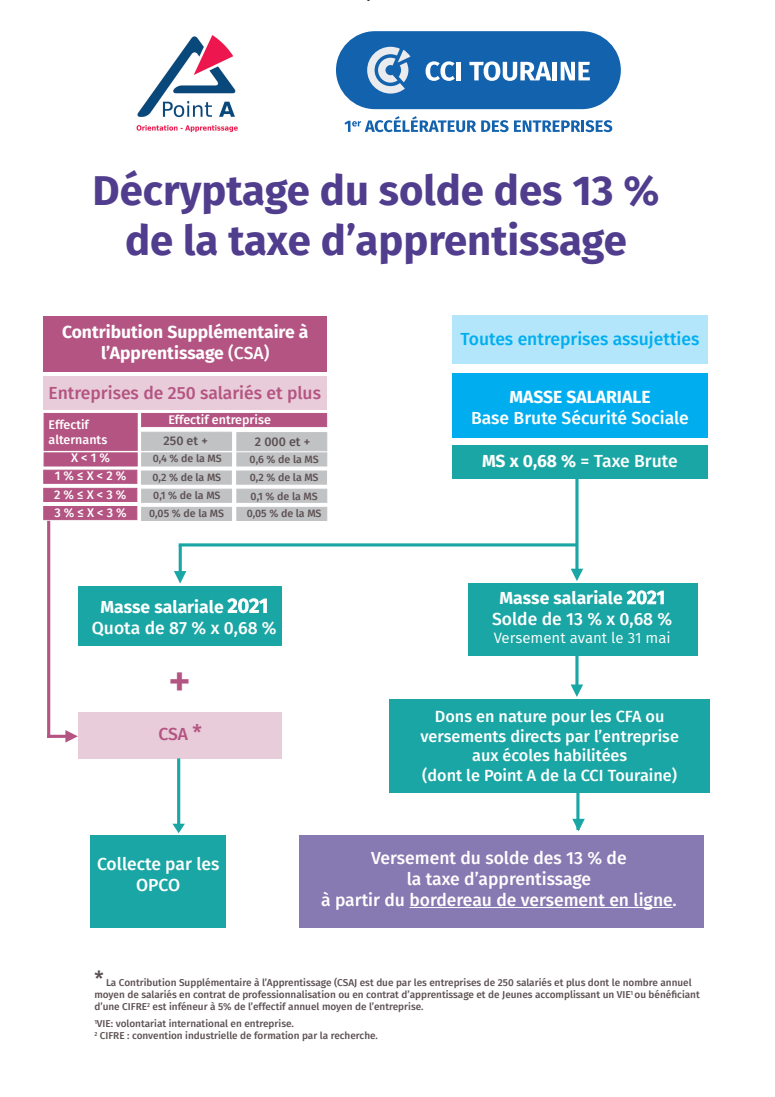
<style>
.page{position:relative;width:775px;height:1097px;background:#fff}
.page>*{position:absolute;margin:0;border:0;box-sizing:border-box;transform-origin:0 0}
.t1{font:500 44.38px "Fira Sans";color:#b45482}
.t2{font:700 41.88px/50.2px "Fira Sans";color:#513d8e;text-align:center}
.t3{font:500 17.5px/21px "Fira Sans";color:#fff;text-align:center}
.t4{font:700 17.5px/21px "Fira Sans";color:#fff;text-align:center}
.t5{font:500 17.5px "Fira Sans";color:#b45482}
.t6{font:500 17.5px "Fira Sans";color:#00aeef}
.t7{font:500 16.25px/19.5px "Fira Sans";color:#fff;text-align:center}
.t8{font:15px "Fira Sans";color:#fff}
.t9{font:500 12.5px/15px "Fira Sans";color:#fff}
.t10{font:500 12.5px "Fira Sans";color:#5c5052}
.t11{font:500 10.62px/18.3px "Fira Sans";letter-spacing:-.005em;color:#5c5052;text-align:center}
.t12{font:500 10px/12px "Fira Sans";color:#5c5052}
.s1{font-weight:500}
.s2{font-weight:700}
.s3{font-size:20px}
.s4{font-size:21.25px}
.s5{font-size:18.75px}
.s6{font-size:20.62px}
</style>
<div class="page">
<div style="left:336px;top:31px;width:285px;height:78px;background:#1262ae;border-radius:39px"></div>
<svg style="left:367px;top:47px;width:43px;height:47px"></svg>
<svg style="left:426px;top:61px;width:29px;height:20px"></svg>
<hr style="left:457px;top:62px;width:4px;height:18px;background:#fff">
<svg style="left:469px;top:61px;width:82px;height:20px"></svg>
<hr style="left:553px;top:62px;width:4px;height:18px;background:#fff">
<svg style="left:561px;top:62px;width:29px;height:18px"></svg>
<svg style="left:344px;top:116px;width:268px;height:16px"></svg>
<div style="left:44px;top:376px;width:283px;height:33px;background:#e8ccd9"></div>
<div style="left:44px;top:413px;width:94px;height:37px;background:#b45482"></div>
<div style="left:141px;top:413px;width:186px;height:14px;background:#b45482"></div>
<div style="left:44px;top:452px;width:94px;height:14px;background:#b45482;border:1px solid #b45482"></div>
<div style="left:43px;top:470px;width:94px;height:13px;background:#b45482"></div>
<div style="left:43px;top:488px;width:94px;height:13px;background:#b45482"></div>
<div style="left:43px;top:506px;width:94px;height:14px;background:#b45482"></div>
<div style="left:141px;top:432px;width:91px;height:18px;background:#c1c2c4"></div>
<div style="left:237px;top:432px;width:90px;height:19px;background:#c1c2c4"></div>
<div style="left:141px;top:452px;width:91px;height:14px;background:#c1c2c4;border:1px solid #c1c2c4"></div>
<div style="left:237px;top:452px;width:90px;height:14px;background:#c1c2c4;border:1px solid #c1c2c4"></div>
<div style="left:141px;top:470px;width:91px;height:14px;background:#c1c2c4;border:1px solid #c1c2c4"></div>
<div style="left:236px;top:470px;width:91px;height:14px;background:#c1c2c4;border:1px solid #c1c2c4"></div>
<div style="left:141px;top:489px;width:91px;height:13px;background:#c1c2c4"></div>
<div style="left:237px;top:489px;width:90px;height:13px;background:#c1c2c4"></div>
<div style="left:141px;top:507px;width:91px;height:13px;background:#c1c2c4"></div>
<div style="left:237px;top:507px;width:90px;height:13px;background:#c1c2c4"></div>
<div style="left:452px;top:316px;width:256px;height:48px;background:#b3e6fa"></div>
<div style="left:453px;top:373px;width:255px;height:65px;background:#00aeef"></div>
<div style="left:452px;top:445px;width:256px;height:33px;background:#1aa6a4"></div>
<div style="left:79px;top:586px;width:203px;height:59px;background:#1aa6a4"></div>
<div style="left:468px;top:583px;width:230px;height:73px;background:#1aa6a4"></div>
<div style="left:79px;top:711px;width:203px;height:47px;background:#e8ccd9"></div>
<div style="left:390px;top:698px;width:320px;height:94px;background:#1aa6a4"></div>
<div style="left:90px;top:835px;width:136px;height:92px;background:#1aa6a4"></div>
<div style="left:300px;top:834px;width:404px;height:93px;background:#8779b1"></div>
<hr style="left:409px;top:906px;width:264px;height:1px;background:#fff">
<svg style="left:575px;top:478px;width:4px;height:90px"></svg>
<svg style="left:571px;top:568px;width:12px;height:13px"></svg>
<svg style="left:575px;top:656px;width:4px;height:28px"></svg>
<svg style="left:571px;top:684px;width:12px;height:12px"></svg>
<svg style="left:576px;top:792px;width:4px;height:26px"></svg>
<svg style="left:572px;top:818px;width:13px;height:13px"></svg>
<hr style="left:179px;top:543px;width:398px;height:3px;background:#1aa6a4">
<hr style="left:179px;top:545px;width:3px;height:31px;background:#1aa6a4">
<svg style="left:174px;top:571px;width:12px;height:12px"></svg>
<hr style="left:177px;top:758px;width:3px;height:66px;background:#1aa6a4">
<svg style="left:172px;top:823px;width:13px;height:10px"></svg>
<hr style="left:47px;top:520px;width:3px;height:217px;background:#b45482">
<hr style="left:47px;top:734px;width:21px;height:3px;background:#b45482">
<svg style="left:65px;top:730px;width:13px;height:12px"></svg>
<img style="left:136px;top:35px;width:102px;height:98px">
<div style="left:44px;top:316px;width:283px;height:55px;background:#b45482"></div>
<h2 class="t2" style="left:93px;top:162px;width:568px">Décryptage du solde des 13 % de la taxe d’apprentissage</h2>
<h3 class="t4" style="left:62px;top:320px;width:248px">Contribution Supplémentaire à l’Apprentissage <span class="s1">(CSA)</span></h3>
<h3 class="t5" style="left:49px;top:379px;width:274px">Entreprises de 250 salariés et plus</h3>
<p class="t9" style="left:49px;top:416px;width:60px">Effectif alternants</p>
<p class="t9" style="left:169px;top:411px;width:104px">Effectif entreprise</p>
<p class="t9" style="left:55px;top:448px;width:73px;line-height:17.5px;text-align:center">X &lt; 1 %<br>1 % ≤ X &lt; 2 %</p>
<p class="t9" style="left:54px;top:484px;width:74px;line-height:18.6px">2 % ≤ X &lt; 3 %<br>3 % ≤ X &lt; 3 %</p>
<p class="t10" style="left:164px;top:431px;width:46px">250 et +</p>
<p class="t10" style="left:255px;top:432px;width:57px">2 000 et +</p>
<p class="t11" style="left:149px;top:448px;width:76px">0,4 % de la MS<br>0,2 % de la MS<br>0,1 % de la MS<br>0,05 % de la MS</p>
<p class="t11" style="left:250px;top:449px;width:71px;line-height:18px;text-align:left">0,6 % de la MS<br>0,2 % de la MS</p>
<p class="t11" style="left:247px;top:487px;width:76px;line-height:17.4px">0,1 % de la MS<br>0,05 % de la MS</p>
<h3 class="t3" style="left:92px;top:594px;width:186px;line-height:21.4px"><span class="s2">Masse salariale</span> <span class="s3">2021<br></span>Quota de 87 % x 0,68 %</h3>
<h1 class="t1" style="left:168px;top:644px;width:24px">+</h1>
<h3 class="t5" style="left:158px;top:719px;width:45px">CSA <span class="s4">*</span></h3>
<h3 class="t6" style="left:460px;top:324px;width:240px">Toutes entreprises assujetties</h3>
<h3 class="t4" style="left:509px;top:384px;width:143px">MASSE SALARIALE</h3>
<h3 class="t3" style="left:471px;top:406px;width:219px">Base Brute Sécurité Sociale</h3>
<h3 class="t3" style="left:482px;top:449px;width:197px"><span class="s2">MS x 0,68 %</span> = Taxe Brute</h3>
<h3 class="t3" style="left:492px;top:586px;width:182px;line-height:21.3px"><span class="s2">Masse salariale</span> <span class="s5">2021<br></span>Solde de 13 % x 0,68 %</h3>
<h3 class="t8" style="left:494px;top:627px;width:179px">Versement avant le 31 mai</h3>
<h3 class="t7" style="left:420px;top:705px;width:260px">Dons en nature pour les CFA ou versements directs par l’entreprise aux écoles habilitées<br>(dont le Point A de la CCI Touraine)</h3>
<h3 class="t3" style="left:97px;top:852px;width:124px">Collecte par les<br>OPCO</h3>
<h3 class="t3" style="left:321px;top:846px;width:357px">Versement du solde des 13 % de<br>la taxe d’apprentissage<br>à partir du bordereau de versement en ligne.</h3>
<p class="t12" style="left:94px;top:975px;width:607px"><span class="s6">*</span> La Contribution Supplémentaire à l’Apprentissage (CSAJ est due par les entreprises de 250 salariés et plus dont le nombre annuel moyen de salariés en contrat de professionnalisation ou en contrat d’apprentissage et de Jeunes accomplissant un VIE<sup>1</sup> ou bénéficiant d’une CIFRE<sup>2</sup> est inféneur à 5% de l’effectif annuel moyen de l’entreprise.</p>
<p class="t12" style="left:94px;top:1016px;width:285px"><sup>1</sup>VIE: volontariat international en entreprise.<br><sup>2</sup> CIFRE : convention industrielle de formation par la recherche.</p>
</div>
